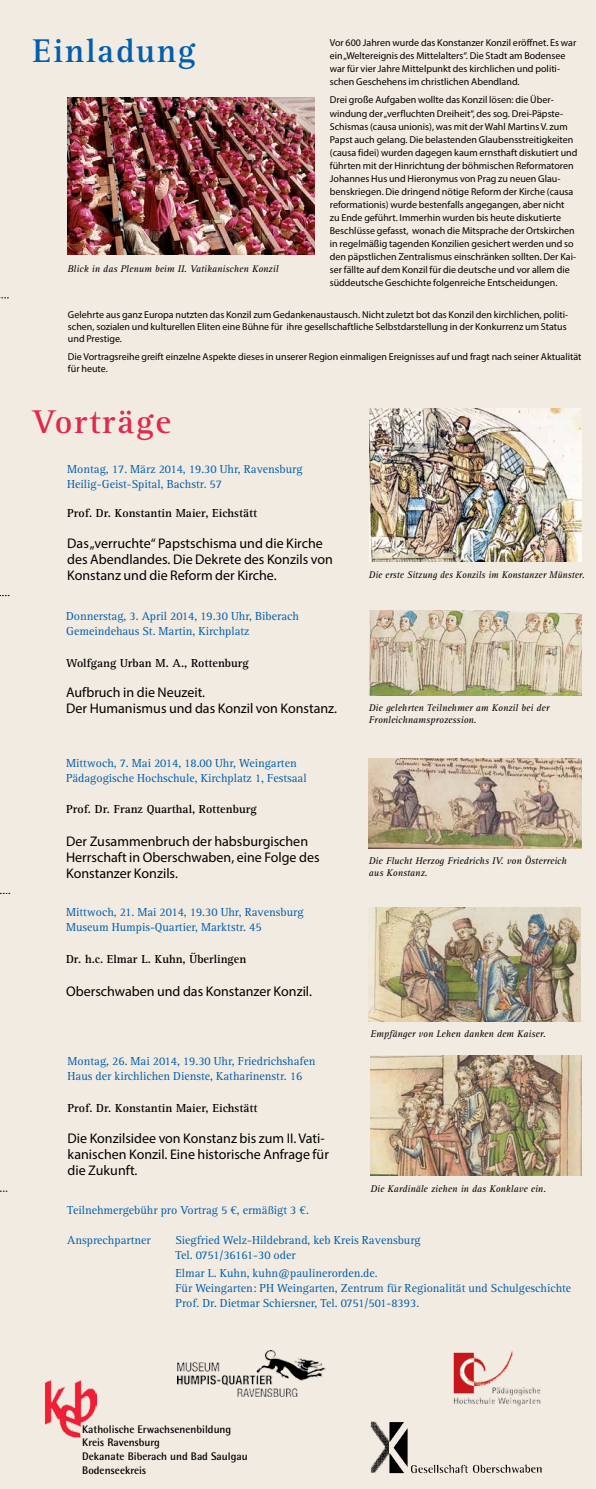
<style>
.page{position:relative;width:596px;height:1489px;background:#fff}
.page>*{position:absolute;margin:0;border:0;box-sizing:border-box;transform-origin:0 0}
.t1{font:700 34px "Rotis Serif Pro";letter-spacing:.05em;color:#005eac}
.t2{font:700 34px "Rotis Serif Pro";letter-spacing:.05em;color:#de2a4b}
.t3{font:14px/16px "Myriad Pro";color:#000}
.t4{font:12px/15px "Rotis Serif Pro";color:#005eac}
.t5{font:700 12px "Rotis Serif Pro";color:#000}
.t6{font:700 11px/13.2px "Rotis Semi Sans Std";color:#000}
.t7{font:10px/13px "Myriad Pro";color:#000}
.t8{font:italic 10px/12px "Rotis Serif Pro";color:#000}
.t9{font:italic 10px "Rotis Serif Pro";color:#000;scale:.96 1}
</style>
<div class="page">
<div style="left:0;top:0;width:595px;height:1488px;background:#f2ebe1"></div>
<img style="left:67px;top:98px;width:247px;height:157px">
<img style="left:370px;top:1421px;width:172px;height:53px">
<img style="left:177px;top:1350px;width:148px;height:46px">
<img style="left:44px;top:1379px;width:52px;height:59px">
<img style="left:369px;top:610px;width:212px;height:85px">
<img style="left:369px;top:758px;width:212px;height:90px">
<img style="left:370px;top:1055px;width:211px;height:120px">
<img style="left:369px;top:907px;width:211px;height:114px">
<img style="left:369px;top:409px;width:212px;height:152px">
<img style="left:453px;top:1351px;width:88px;height:56px">
<h1 class="t1" style="left:32px;top:30px;width:165px">Einladung</h1>
<p class="t7" style="left:329px;top:36px;width:248px">Vor 600 Jahren wurde das Konstanzer Konzil eröffnet. Es war ein „Weltereignis des Mittelalters“. Die Stadt am Bodensee war für vier Jahre Mittelpunkt des kirchlichen und politi&shy;schen Geschehens im christlichen Abendland.</p>
<p class="t7" style="left:329px;top:93px;width:249px">Drei große Aufgaben wollte das Konzil lösen: die Über&shy;windung der „verfluchten Dreiheit“, des sog. Drei-Päpste-Schismas (causa unionis), was mit der Wahl Martins V. zum Papst auch gelang. Die belastenden Glaubensstreitigkeiten (causa fidei) wurden dagegen kaum ernsthaft diskutiert und führten mit der Hinrichtung der böhmischen Reformatoren Johannes Hus und Hieronymus von Prag zu neuen Glau&shy;benskriegen. Die dringend nötige Reform der Kirche (causa reformationis) wurde bestenfalls angegangen, aber nicht<br>zu Ende geführt. Immerhin wurden bis heute diskutierte Beschlüsse gefasst, wonach die Mitsprache der Ortskirchen in regelmäßig tagenden Konzilien gesichert werden und so den päpstlichen Zentralismus einschränken sollten. Der Kai&shy;ser fällte auf dem Konzil für die deutsche und vor allem die süddeutsche Geschichte folgenreiche Entscheidungen.</p>
<p class="t8" style="left:67px;top:262px;width:212px">Blick in das Plenum beim II. Vatikanischen Konzil</p>
<p class="t7" style="left:68px;top:309px;width:501px;line-height:12px">Gelehrte aus ganz Europa nutzten das Konzil zum Gedankenaustausch. Nicht zuletzt bot das Konzil den kirchlichen, politi&shy;schen, sozialen und kulturellen Eliten eine Bühne für ihre gesellschaftliche Selbstdarstellung in der Konkurrenz um Status und Prestige.</p>
<p class="t7" style="left:68px;top:350px;width:514px;line-height:12px">Die Vortragsreihe greift einzelne Aspekte dieses in unserer Region einmaligen Ereignisses auf und fragt nach seiner Aktualität für heute.</p>
<h1 class="t2" style="left:32px;top:400px;width:140px">Vorträge</h1>
<p class="t4" style="left:67px;top:461px;width:237px">Montag, 17. März 2014, 19.30 Uhr, Ravensburg<br>Heilig-Geist-Spital, Bachstr. 57</p>
<p class="t5" style="left:67px;top:506px;width:191px">Prof. Dr. Konstantin Maier, Eichstätt</p>
<h2 class="t3" style="left:67px;top:534px;width:267px">Das „verruchte“ Papstschisma und die Kirche des Abendlandes. Die Dekrete des Konzils von<br>Konstanz und die Reform der Kirche.</h2>
<p class="t4" style="left:66px;top:608px;width:234px">Donnerstag, 3. April 2014, 19.30 Uhr, Biberach<br>Gemeindehaus St. Martin, Kirchplatz</p>
<p class="t5" style="left:66px;top:655px;width:184px">Wolfgang Urban M. A., Rottenburg</p>
<h2 class="t3" style="left:66px;top:684px;width:272px">Aufbruch in die Neuzeit.<br>Der Humanismus und das Konzil von Konstanz.</h2>
<p class="t4" style="left:66px;top:755px;width:242px">Mittwoch, 7. Mai 2014, 18.00 Uhr, Weingarten<br>Pädagogische Hochschule, Kirchplatz 1, Festsaal</p>
<p class="t5" style="left:66px;top:802px;width:192px">Prof. Dr. Franz Quarthal, Rottenburg</p>
<h2 class="t3" style="left:66px;top:833px;width:255px">Der Zusammenbruch der habsburgischen<br>Herrschaft in Oberschwaben, eine Folge des<br>Konstanzer Konzils.</h2>
<p class="t4" style="left:66px;top:904px;width:239px">Mittwoch, 21. Mai 2014, 19.30 Uhr, Ravensburg<br>Museum Humpis-Quartier, Marktstr. 45</p>
<p class="t5" style="left:66px;top:951px;width:181px">Dr. h.c. Elmar L. Kuhn, Überlingen</p>
<h2 class="t3" style="left:66px;top:982px;width:247px">Oberschwaben und das Konstanzer Konzil.</h2>
<p class="t4" style="left:67px;top:1053px;width:249px">Montag, 26. Mai 2014, 19.30 Uhr, Friedrichshafen<br>Haus der kirchlichen Dienste, Katharinenstr. 16</p>
<p class="t5" style="left:67px;top:1100px;width:191px">Prof. Dr. Konstantin Maier, Eichstätt</p>
<h2 class="t3" style="left:67px;top:1129px;width:263px">Die Konzilsidee von Konstanz bis zum II. Vati&shy;kanischen Konzil. Eine historische Anfrage für die Zukunft.</h2>
<p class="t9" style="left:369px;top:568px;width:226px">Die erste Sitzung des Konzils im Konstanzer Münster.</p>
<p class="t8" style="left:369px;top:701px;width:182px">Die gelehrten Teilnehmer am Konzil bei der<br>Fronleichnamsprozession.</p>
<p class="t8" style="left:369px;top:854px;width:199px">Die Flucht Herzog Friedrichs IV. von Österreich aus Konstanz.</p>
<p class="t8" style="left:370px;top:1027px;width:177px">Empfänger von Lehen danken dem Kaiser.</p>
<p class="t8" style="left:370px;top:1182px;width:177px">Die Kardinäle ziehen in das Konklave ein.</p>
<p class="t4" style="left:67px;top:1202px;width:243px">Teilnehmergebühr pro Vortrag 5 €, ermäßigt 3 €.</p>
<p class="t4" style="left:67px;top:1232px;width:85px">Ansprechpartner</p>
<p class="t4" style="left:175px;top:1232px;width:247px">Siegfried Welz-Hildebrand, keb Kreis Ravensburg<br>Tel. 0751/36161-30 oder</p>
<p class="t4" style="left:175px;top:1264px;width:397px">Elmar L. Kuhn, kuhn@paulinerorden.de.<br>Für Weingarten: PH Weingarten, Zentrum für Regionalität und Schulgeschichte<br>Prof. Dr. Dietmar Schiersner, Tel. 0751/501-8393.</p>
<p class="t6" style="left:82px;top:1422px;width:167px">Katholische Erwachsenenbildung<br>Kreis Ravensburg<br>Dekanate Biberach und Bad Saulgau</p>
<p class="t6" style="left:82px;top:1463px;width:65px">Bodenseekreis</p>
</div>
